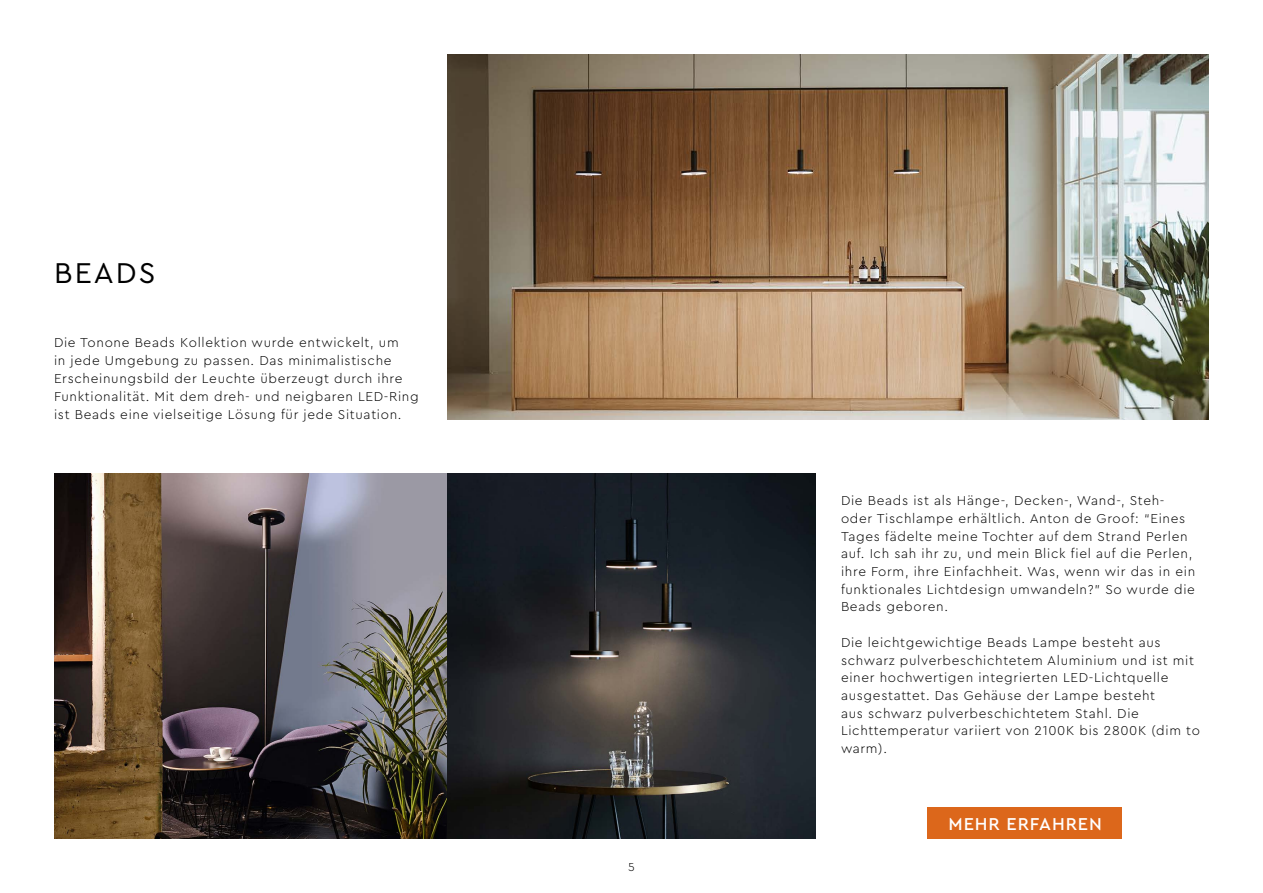
<style>
.page{position:relative;width:1263px;height:893px;background:#fff}
.page>*{position:absolute;margin:0;border:0;box-sizing:border-box;transform-origin:0 0}
.t1{font:30px "Cera PRO";letter-spacing:.07em;color:#000}
.t2{font:500 18px "Cera Pro";letter-spacing:.05em;color:#fff}
.t3{font:300 13.5px/17.7px "Cera PRO";letter-spacing:.05em;color:#000}
.t4{font:300 12px "Cera PRO";color:#000}
</style>
<div class="page">
<img style="left:54px;top:473px;width:761px;height:366px">
<img style="left:447px;top:54px;width:762px;height:365px">
<div style="left:928px;top:807px;width:194px;height:32px;background:#dc671b"></div>
<h1 class="t1" style="left:54px;top:253px;width:103px">BEADS</h1>
<p class="t3" style="left:54px;top:333px;width:366px">Die Tonone Beads Kollektion wurde entwickelt, um<br>in jede Umgebung zu passen. Das minimalistische Erscheinungsbild der Leuchte überzeugt durch ihre Funktionalität. Mit dem dreh- und neigbaren LED-Ring ist Beads eine vielseitige Lösung für jede Situation.</p>
<p class="t4" style="left:628px;top:859px;width:8px">5</p>
<p class="t3" style="left:841px;top:491px;width:356px">Die Beads ist als Hänge-, Decken-, Wand-, Steh&shy;oder Tischlampe erhältlich. Anton de Groof: “Eines Tages fädelte meine Tochter auf dem Strand Perlen auf. Ich sah ihr zu, und mein Blick fiel auf die Perlen, ihre Form, ihre Einfachheit. Was, wenn wir das in ein funktionales Lichtdesign umwandeln?” So wurde die Beads geboren.</p>
<p class="t3" style="left:841px;top:633px;width:360px">Die leichtgewichtige Beads Lampe besteht aus schwarz pulverbeschichtetem Aluminium und ist mit einer hochwertigen integrierten LED-Lichtquelle ausgestattet. Das Gehäuse der Lampe besteht<br>aus schwarz pulverbeschichtetem Stahl. Die Lichttemperatur variiert von 2100K bis 2800K (dim to warm).</p>
<h2 class="t2" style="left:949px;top:812px;width:155px">MEHR ERFAHREN</h2>
</div>
